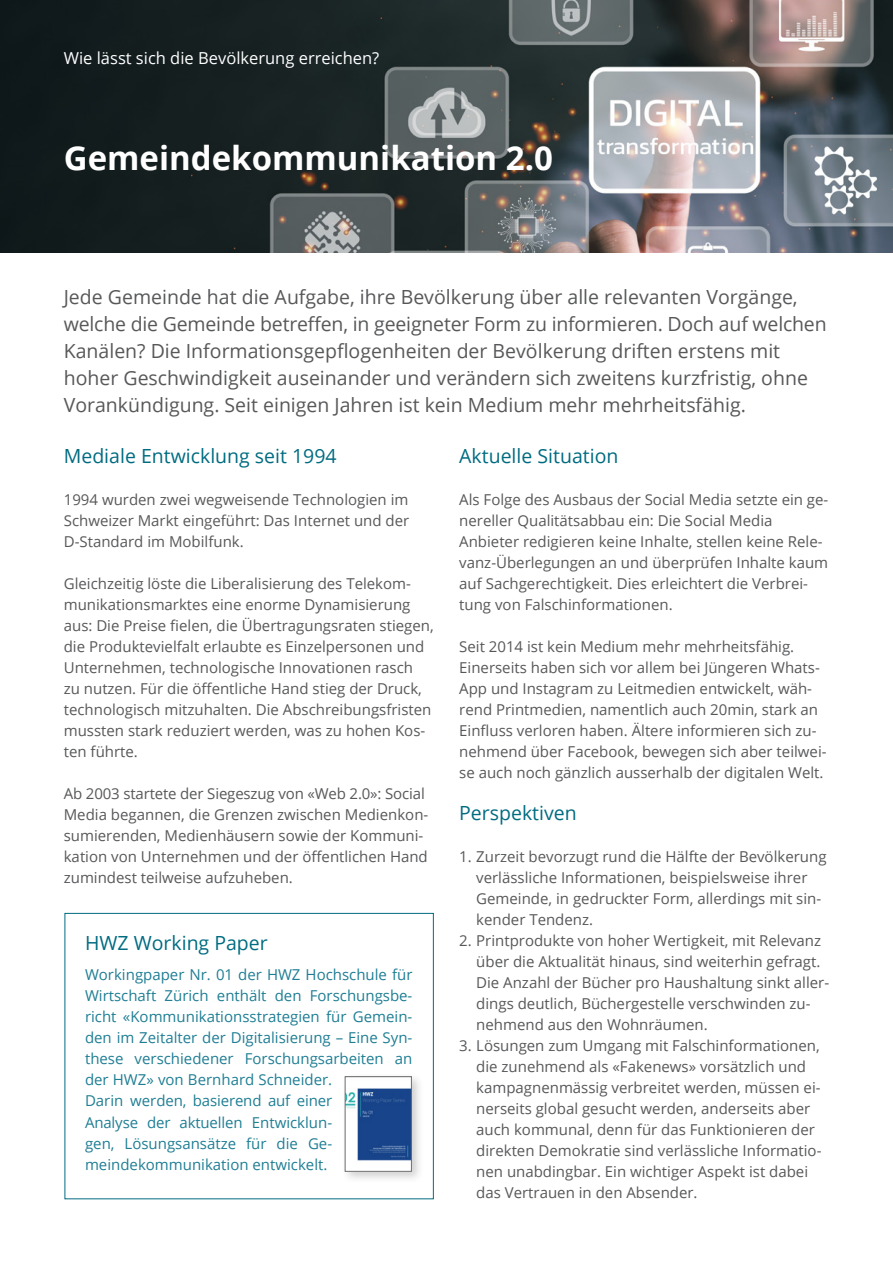
<style>
.page{position:relative;width:893px;height:1263px;background:#fff}
.page>*{position:absolute;margin:0;border:0;box-sizing:border-box;transform-origin:0 0}
.Titel{font:700 33px "Open Sans";color:#fff}
.Lead{font:19.5px/27px "Open Sans";color:#57585a}
.Zwischentitel{font:19.5px "Open Sans";color:#006c81}
.Copy_Einzug{font:16.5px "Open Sans";color:#fff}
.Copy{font:15px/21px "Open Sans";color:#57585a}
.Copy_Einzug-2{font:15px/21px "Open Sans";color:#57585a}
.Kastencopy{font:15px/21px "Open Sans";color:#1f7e94}
</style>
<div class="page">
<img style="left:0;top:0;width:893px;height:253px">
<div style="left:65px;top:913px;width:369px;height:286px;border:1px solid #006c81"></div>
<div style="left:341px;top:1072px;width:83px;height:112px;background:#231f20;opacity:.21"></div>
<img style="left:347px;top:1078px;width:63px;height:91px">
<div style="left:345px;top:1076px;width:67px;height:95px;border:1px solid #6c6d70"></div>
<p class="Copy_Einzug" style="left:64px;top:46px;width:317px">Wie lässt sich die Bevölkerung erreichen?</p>
<p class="Titel" style="left:64px;top:135px;width:491px">Gemeindekommunikation 2.0</p>
<p class="Lead" style="left:64px;top:283px;width:764px">Jede Gemeinde hat die Aufgabe, ihre Bevölkerung über alle relevanten Vorgänge, welche die Gemeinde betreffen, in geeigneter Form zu informieren. Doch auf welchen Kanälen? Die Informationsgepflogenheiten der Bevölkerung driften erstens mit hoher Geschwindigkeit auseinander und verändern sich zweitens kurzfristig, ohne Vorankündigung. Seit einigen Jahren ist kein Medium mehr mehrheitsfähig.</p>
<p class="Zwischentitel" style="left:459px;top:442px;width:161px">Aktuelle Situation</p>
<p class="Copy" style="left:459px;top:488px;width:371px">Als Folge des Ausbaus der Social Media setzte ein ge&shy;nereller Qualitätsabbau ein: Die Social Media Anbieter redigieren keine Inhalte, stellen keine Rele&shy;vanz-Überlegungen an und überprüfen Inhalte kaum auf Sachgerechtigkeit. Dies erleichtert die Verbrei&shy;tung von Falschinformationen.</p>
<p class="Copy" style="left:459px;top:635px;width:369px">Seit 2014 ist kein Medium mehr mehrheitsfähig.<br>Einerseits haben sich vor allem bei Jüngeren Whats-App und Instagram zu Leitmedien entwickelt, wäh&shy;rend Printmedien, namentlich auch 20min, stark an Einfluss verloren haben. Ältere informieren sich zu&shy;nehmend über Facebook, bewegen sich aber teilwei&shy;se auch noch gänzlich ausserhalb der digitalen Welt.</p>
<p class="Zwischentitel" style="left:459px;top:799px;width:119px">Perspektiven</p>
<p class="Copy_Einzug-2" style="left:476px;top:845px;width:352px;text-indent:-17px">1. Zurzeit bevorzugt rund die Hälfte der Bevölkerung verlässliche Informationen, beispielsweise ihrer Gemeinde, in gedruckter Form, allerdings mit sin&shy;kender Tendenz.</p>
<p class="Copy_Einzug-2" style="left:476px;top:929px;width:354px;text-indent:-17px">2. Printprodukte von hoher Wertigkeit, mit Relevanz über die Aktualität hinaus, sind weiterhin gefragt.<br>Die Anzahl der Bücher pro Haushaltung sinkt aller&shy;dings deutlich, Büchergestelle verschwinden zu&shy;nehmend aus den Wohnräumen.</p>
<p class="Copy_Einzug-2" style="left:476px;top:1034px;width:347px;text-indent:-17px">3. Lösungen zum Umgang mit Falschinformationen, die zunehmend als «Fakenews» vorsätzlich und kampagnenmässig verbreitet werden, müssen ei&shy;nerseits global gesucht werden, anderseits aber auch kommunal, denn für das Funktionieren der direkten Demokratie sind verlässliche Informatio&shy;nen unabdingbar. Ein wichtiger Aspekt ist dabei das Vertrauen in den Absender.</p>
<p class="Zwischentitel" style="left:64px;top:442px;width:274px">Mediale Entwicklung seit 1994</p>
<p class="Copy" style="left:64px;top:488px;width:347px;text-align:justify">1994 wurden zwei wegweisende Technologien im Schweizer Markt eingeführt: Das Internet und der D-Standard im Mobilfunk.</p>
<p class="Copy" style="left:64px;top:572px;width:371px">Gleichzeitig löste die Liberalisierung des Telekom&shy;munikationsmarktes eine enorme Dynamisierung aus: Die Preise fielen, die Übertragungsraten stiegen, die Produktevielfalt erlaubte es Einzelpersonen und Unternehmen, technologische Innovationen rasch<br>zu nutzen. Für die öffentliche Hand stieg der Druck, technologisch mitzuhalten. Die Abschreibungsfristen mussten stark reduziert werden, was zu hohen Kos&shy;ten führte.</p>
<p class="Copy" style="left:64px;top:782px;width:366px">Ab 2003 startete der Siegeszug von «Web 2.0»: Social Media begannen, die Grenzen zwischen Medienkon&shy;sumierenden, Medienhäusern sowie der Kommuni&shy;kation von Unternehmen und der öffentlichen Hand zumindest teilweise aufzuheben.</p>
<p class="Zwischentitel" style="left:85px;top:930px;width:184px">HWZ Working Paper</p>
<p class="Kastencopy" style="left:85px;top:964px;width:329px">Workingpaper Nr. 01 der HWZ Hochschule für Wirtschaft Zürich enthält den Forschungsbe&shy;richt «Kommunikationsstrategien für Gemein&shy;den im Zeitalter der Digitalisierung – Eine Syn&shy;these verschiedener Forschungsarbeiten an der HWZ» von Bernhard Schneider.<br>Darin werden, basierend auf einer<br>Analyse der aktuellen Entwicklun-<br>gen, Lösungsansätze für die Ge&shy;meindekommunikation entwickelt.</p>
</div>
